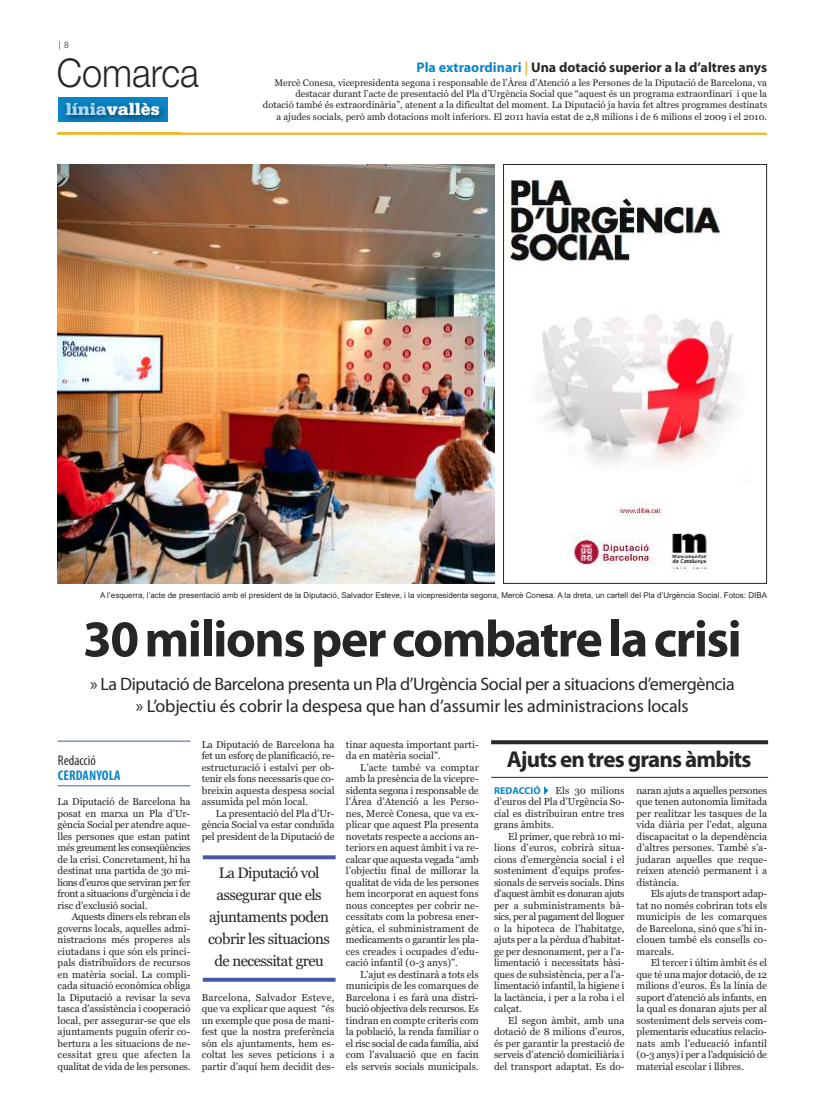
<style>
.page{position:relative;width:823px;height:1106px;background:#fff}
.page>*{position:absolute;margin:0;border:0;box-sizing:border-box;transform-origin:0 0}
.t1{font:700 52px "Myriad Pro";letter-spacing:-.03em;color:#272627}
.t2{font:300 39.6px "Helvetica Neue";color:#272627;scale:.91 1}
.t3{font:700 23px "Myriad Pro";letter-spacing:-.035em;color:#272627}
.t4{font:18px/22px "Myriad Pro";letter-spacing:-.025em;color:#272627;text-align:center}
.t5{font:900 18px "Serifa";color:#fff}
.t6{font:15px/22px "Georgia";letter-spacing:-.035em;color:#272627;text-align:center}
.t7{font:700 14px "Myriad Pro";color:#272627}
.t8{font:700 condensed 14px "Myriad Pro";letter-spacing:.005em;color:#0d85c9}
.t9{font:condensed 14px "Myriad Pro";color:#2d2b29}
.t10{font:10px/11.5px "Georgia";color:#272627;text-align:justify}
.t11{font:10px "Courier";color:#272627}
.t12{font:9.5px/11.4px "Georgia";color:#272627;text-align:right}
.t13{font:8px "Arial";color:#272627}
.s1{color:#a7d8f7}
.s2{color:#0d85c9}
.s3{color:#ecbb34}
.s4{font-family:"Myriad Pro";font-weight:700;color:#0d85c9}
</style>
<div class="page">
<hr style="left:57px;top:133px;width:708px;height:2px;background:#edbb34">
<img style="left:58px;top:121px;width:122px;height:12px">
<img style="left:58px;top:97px;width:110px;height:24px">
<img style="left:58px;top:164px;width:435px;height:420px">
<hr style="left:58px;top:785px;width:132px;height:1px;background:#4659a4">
<hr style="left:58px;top:740px;width:132px;height:1px;background:#4659a4">
<hr style="left:58px;top:133px;width:708px;height:2px;background:#edbb34">
<svg style="left:491px;top:740px;width:276px;height:4px"></svg>
<hr style="left:491px;top:777px;width:276px;height:1px;background:#272627">
<svg style="left:203px;top:977px;width:132px;height:4px"></svg>
<svg style="left:203px;top:855px;width:132px;height:4px"></svg>
<img style="left:504px;top:166px;width:232px;height:416px">
<div style="left:502px;top:164px;width:264px;height:420px;border:1px solid #272627"></div>
<p class="t11" style="left:57px;top:41px;width:14px">|8</p>
<h2 class="t2" style="left:57px;top:48px;width:158px">Comarca</h2>
<h3 class="t5" style="left:66px;top:103px;width:95px"><span class="s1">línia</span>vallès</h3>
<h3 class="t7" style="left:416px;top:62px;width:352px"><span class="s2">Pla extraordinari</span> <span class="s3">|</span> Una dotació superior a la d’altres anys</h3>
<p class="t12" style="left:263px;top:77px;width:505px">Mercè Conesa, vicepresidenta segona i responsable de l’Àrea d’Atenció a les Persones de la Diputació de Barcelona, va destacar durant l’acte de presentació del Pla d’Urgència Social que “aquest és un programa extraordinari i que la dotació també és extraordinària”, atenent a la dificultat del moment. La Diputació ja havia fet altres programes destinats a ajudes socials, però amb dotacions molt inferiors. El 2011 havia estat de 2,8 milions i de 6 milions el 2009 i el 2010.</p>
<p class="t13" style="left:100px;top:591px;width:668px">A l’esquerra, l’acte de presentació amb el president de la Diputació, Salvador Esteve, i la vicepresidenta segona, Mercè Conesa. A la dreta, un cartell del Pla d’Urgència Social. Fotos: DIBA</p>
<h1 class="t1" style="left:83px;top:619px;width:660px">30milionspercombatrelacrisi</h1>
<h3 class="t4" style="left:90px;top:674px;width:645px">» La Diputació de Barcelona presenta un Pla d’Urgència Social per a situacions d’emergència » L’objectiu és cobrir la despesa que han d’assumir les administracions locals</h3>
<h3 class="t9" style="left:58px;top:755px;width:39px">Redacció</h3>
<h3 class="t8" style="left:58px;top:770px;width:64px">CERDANYOLA</h3>
<p class="t10" style="left:202px;top:738px;width:134px">La Diputació de Barcelona ha fet un esforç de planificació, re&shy;estructuració i estalvi per ob&shy;tenir els fons necessaris que co&shy;breixin aquesta despesa social assumida pel món local.</p>
<p class="t10" style="left:202px;top:807px;width:134px;text-indent:14px">La presentació del Pla d’Ur&shy;gència Social va estar conduïda pel president de la Diputació de</p>
<p class="t10" style="left:346px;top:738px;width:134px">tinar aquesta important parti&shy;da en matèria social”.</p>
<p class="t10" style="left:346px;top:761px;width:134px;text-indent:14px">L’acte també va comptar amb la presència de la vicepre&shy;sidenta segona i responsable de l’Àrea d’Atenció a les Perso&shy;nes, Mercè Conesa, que va ex&shy;plicar que aquest Pla presenta novetats respecte a accions an&shy;teriors en aquest àmbit i va re&shy;calcar que aquesta vegada “amb l’objectiu final de millorar la qualitat de vida de les persones hem incorporat en aquest fons nous conceptes per cobrir ne&shy;cessitats com la pobresa ener&shy;gètica, el subministrament de medicaments o garantir les pla&shy;ces creades i ocupades d’edu&shy;cació infantil (0-3 anys)”.</p>
<p class="t10" style="left:346px;top:968px;width:134px;text-indent:14px">L’ajut es destinarà a tots els municipis de les comarques de Barcelona i es farà una distri&shy;bució objectiva dels recursos. Es tindran en compte criteris com la població, la renda familiar o el risc social de cada família, així com l’avaluació que en facin els serveis socials municipals.</p>
<h3 class="t3" style="left:506px;top:750px;width:246px">Ajuts en tres grans àmbits</h3>
<p class="t10" style="left:493px;top:784px;width:132px"><span class="s4">REDACCIÓ</span><span class="s2">✔</span> Els 30 milions d’euros del Pla d’Urgència So&shy;cial es distribuiran entre tres grans àmbits.</p>
<p class="t10" style="left:493px;top:830px;width:132px;text-indent:14px">El primer, que rebrà 10 mi&shy;lions d’euros, cobrirà situa&shy;cions d’emergència social i el sosteniment d’equips profes&shy;sionals de serveis socials. Dins d’aquest àmbit es donaran ajuts per a subministraments bà&shy;sics, per al pagament del lloguer o la hipoteca de l’habitatge, ajuts per a la pèrdua d’habitat&shy;ge per desnonament, per a l’a&shy;limentació i necessitats bàsi&shy;ques de subsistència, per a l’a&shy;limentació infantil, la higiene i la lactància, i per a la roba i el calçat.</p>
<p class="t10" style="left:493px;top:1014px;width:132px;text-indent:14px">El segon àmbit, amb una dotació de 8 milions d’euros, és per garantir la prestació de serveis d’atenció domiciliària i del transport adaptat. Es do-</p>
<p class="t10" style="left:636px;top:784px;width:132px">naran ajuts a aquelles persones que tenen autonomia limitada per realitzar les tasques de la vida diària per l’edat, alguna discapacitat o la dependència d’altres persones. També s’a&shy;judaran aquelles que reque&shy;reixen atenció permanent i a distància.</p>
<p class="t10" style="left:636px;top:888px;width:132px;text-indent:14px">Els ajuts de transport adap&shy;tat no només cobriran tots els municipis de les comarques de Barcelona, sinó que s’hi in&shy;clouen també els consells co&shy;marcals.</p>
<p class="t10" style="left:636px;top:957px;width:132px;text-indent:14px">El tercer i últim àmbit és el que té una major dotació, de 12 milions d’euros. És la línia de suport d’atenció als infants, en la qual es donaran ajuts per al sosteniment dels serveis com&shy;plementaris educatius relacio&shy;nats amb l’educació infantil (0-3 anys) i per a l’adquisició de material escolar i llibres.</p>
<p class="t10" style="left:58px;top:796px;width:134px">La Diputació de Barcelona ha posat en marxa un Pla d’Ur&shy;gència Social per atendre aque&shy;lles persones que estan patint més greument les conseqüències de la crisi. Concretament, hi ha destinat una partida de 30 mi&shy;lions d’euros que serviran per fer front a situacions d’urgència i de risc d’exclusió social.</p>
<p class="t10" style="left:58px;top:911px;width:134px;text-indent:14px">Aquests diners els rebran els governs locals, aquelles admi&shy;nistracions més properes als ciutadans i que són els princi&shy;pals distribuïdors de recursos en matèria social. La compli&shy;cada situació econòmica obliga la Diputació a revisar la seva tasca d’assistència i cooperació local, per assegurar-se que els ajuntaments puguin oferir co&shy;bertura a les situacions de ne&shy;cessitat greu que afecten la qualitat de vida de les persones.</p>
<h3 class="t6" style="left:208px;top:862px;width:123px">La Diputació vol assegurar que els ajuntaments poden cobrir les situacions de necessitat greu</h3>
<p class="t10" style="left:202px;top:991px;width:134px">Barcelona, Salvador Esteve, que va explicar que aquest “és un exemple que posa de mani&shy;fest que la nostra preferència són els ajuntaments, hem es&shy;coltat les seves peticions i a partir d’aquí hem decidit des-</p>
</div>
